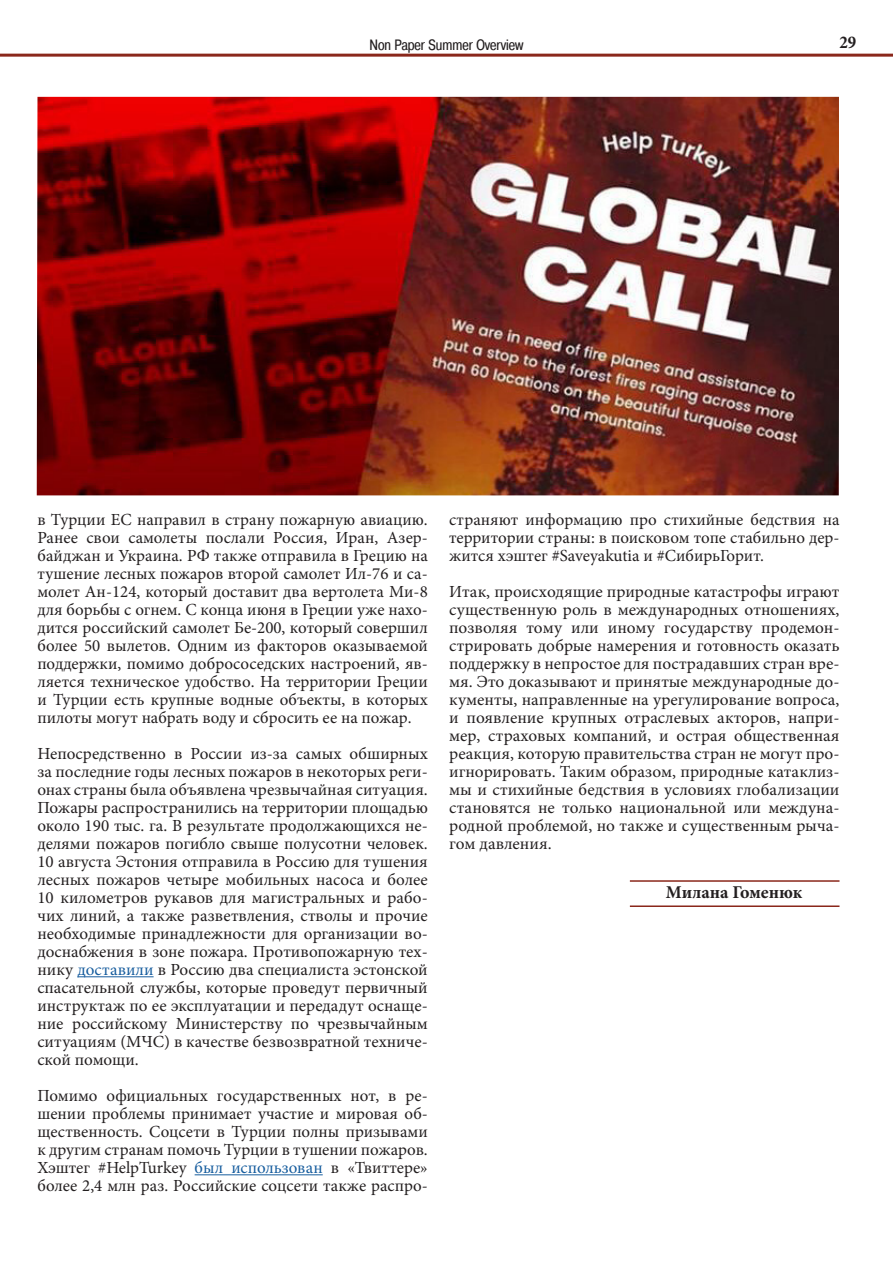
<style>
.page{position:relative;width:893px;height:1263px;background:#fff}
.page>*{position:absolute;margin:0;border:0;box-sizing:border-box;transform-origin:0 0}
.t1{font:700 18px "Minion Pro";letter-spacing:-.005em;color:#231f20}
.t2{font:700 condensed 18px "Minion Pro";color:#231f20}
.t3{font:16.95px/18px "Minion Pro";color:#231f20;text-align:justify}
.t4{font:15px "Pragmatica Cond C";color:#231f20}
.s1{color:#175d9e}
</style>
<div class="page">
<hr style="left:0;top:54px;width:893px;height:3px;background:#8a271b">
<hr style="left:77px;top:976px;width:77px;height:1px;background:#175d9e">
<hr style="left:195px;top:1174px;width:128px;height:1px;background:#175d9e">
<hr style="left:630px;top:880px;width:209px;height:2px;background:#8a271b">
<hr style="left:630px;top:905px;width:209px;height:2px;background:#8a271b">
<img style="left:37px;top:97px;width:802px;height:398px">
<p class="t4" style="left:369px;top:36px;width:156px">Non Paper Summer Overview</p>
<p class="t2" style="left:839px;top:30px;width:18px">29</p>
<p class="t3" style="left:37px;top:510px;width:392px">в Турции ЕС направил в страну пожарную авиацию.<br>Ранее свои самолеты послали Россия, Иран, Азер&shy;байджан и Украина. РФ также отправила в Грецию на тушение лесных пожаров второй самолет Ил-76 и са&shy;молет Ан-124, который доставит два вертолета Ми-8 для борьбы с огнем. С конца июня в Греции уже нахо&shy;дится российский самолет Бе-200, который совершил более 50 вылетов. Одним из факторов оказываемой поддержки, помимо добрососедских настроений, яв&shy;ляется техническое удобство. На территории Греции и Турции есть крупные водные объекты, в которых пилоты могут набрать воду и сбросить ее на пожар.</p>
<p class="t3" style="left:37px;top:745px;width:392px">Непосредственно в России из-за самых обширных за последние годы лесных пожаров в некоторых реги&shy;онах страны была объявлена чрезвычайная ситуация.<br>Пожары распространились на территории площадью около 190 тыс. га. В результате продолжающихся не&shy;делями пожаров погибло свыше полусотни человек.<br>10 августа Эстония отправила в Россию для тушения лесных пожаров четыре мобильных насоса и более 10 километров рукавов для магистральных и рабо&shy;чих линий, а также разветвления, стволы и прочие необходимые принадлежности для организации во&shy;доснабжения в зоне пожара. Противопожарную тех&shy;нику <span class="s1">доставили</span> в Россию два специалиста эстонской спасательной службы, которые проведут первичный инструктаж по ее эксплуатации и передадут оснаще&shy;ние российскому Министерству по чрезвычайным ситуациям (МЧС) в качестве безвозвратной техниче&shy;ской помощи.</p>
<p class="t3" style="left:37px;top:1087px;width:392px">Помимо официальных государственных нот, в ре&shy;шении проблемы принимает участие и мировая об&shy;щественность. Соцсети в Турции полны призывами к другим странам помочь Турции в тушении пожаров.<br>Хэштег #HelpTurkey <span class="s1">был использован</span> в «Твиттере» более 2,4 млн раз. Российские соцсети также распро-</p>
<p class="t3" style="left:449px;top:510px;width:392px">страняют информацию про стихийные бедствия на территории страны: в поисковом топе стабильно дер&shy;жится хэштег #Saveyakutia и #СибирьГорит.</p>
<p class="t3" style="left:449px;top:582px;width:392px">Итак, происходящие природные катастрофы играют существенную роль в международных отношениях, позволяя тому или иному государству продемон&shy;стрировать добрые намерения и готовность оказать поддержку в непростое для пострадавших стран вре&shy;мя. Это доказывают и принятые международные до&shy;кументы, направленные на урегулирование вопроса, и появление крупных отраслевых акторов, напри&shy;мер, страховых компаний, и острая общественная реакция, которую правительства стран не могут про&shy;игнорировать. Таким образом, природные катаклиз&shy;мы и стихийные бедствия в условиях глобализации становятся не только национальной или междуна&shy;родной проблемой, но также и существенным рыча&shy;гом давления.</p>
<p class="t1" style="left:666px;top:879px;width:138px">Милана Гоменюк</p>
</div>
